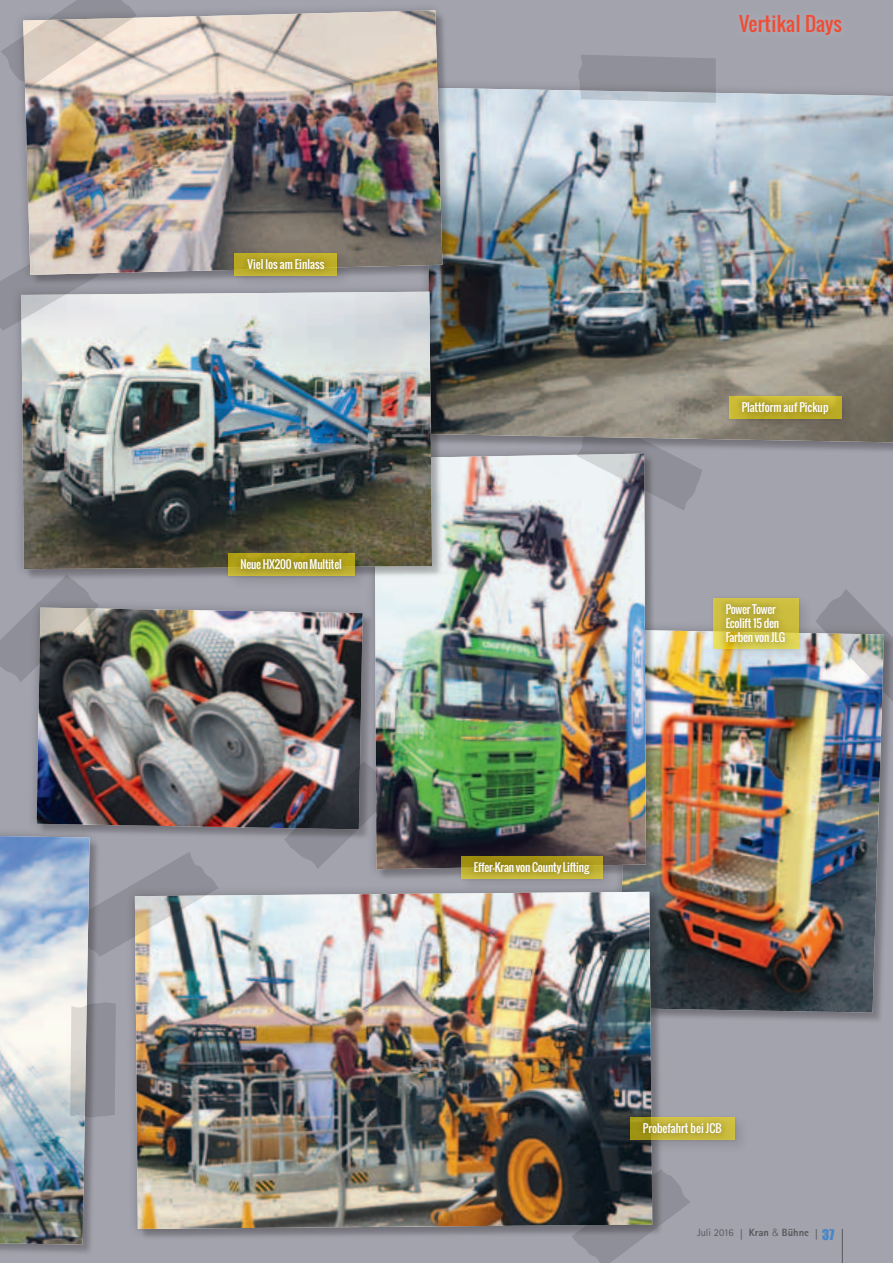
<style>
.page{position:relative;width:893px;height:1263px;background:#a3a3ae}
.page>*{position:absolute;margin:0;border:0;box-sizing:border-box;transform-origin:0 0}
.t1{font:19.5px "Oswald";letter-spacing:.01em;color:#ef4d35}
.t2{font:11.25px/14.4px "Oswald";letter-spacing:-.015em;color:#fff}
.t3{font:800 10.5px "Rotis Sans Serif";color:#57585a}
.s1{font-weight:400}
.s2{font-family:"Frutiger";font-weight:700;font-stretch:condensed;font-size:10.65px}
.s3{font-family:"Helvetica";font-weight:300}
.s4{font-family:"Impact";font-weight:400;font-size:13.5px;color:#4786c6}
</style>
<div class="page">
<svg style="left:33px;top:605px;width:331px;height:231px;fill:#9898a2"></svg>
<img style="left:37px;top:608px;width:326px;height:221px">
<img style="left:283px;top:760px;width:81px;height:109px">
<svg style="left:657px;top:627px;width:233px;height:394px"></svg>
<img style="left:619px;top:630px;width:265px;height:383px">
<div style="left:124px;top:881px;width:537px;height:357px;background:#231f20;opacity:.3"></div>
<img style="left:230px;top:892px;width:422px;height:337px">
<svg style="left:0;top:580px;width:104px;height:111px"></svg>
<img style="left:0;top:814px;width:230px;height:439px">
<hr style="left:842px;top:1229px;width:1px;height:34px;background:#57585a">
<div style="left:364px;top:443px;width:291px;height:435px;background:#231f20;opacity:.3"></div>
<img style="left:375px;top:456px;width:271px;height:413px">
<svg style="left:573px;top:456px;width:129px;height:59px;background:#adafb6"></svg>
<svg style="left:443px;top:85px;width:450px;height:371px;fill:#9a9aa5"></svg>
<img style="left:441px;top:88px;width:452px;height:354px">
<svg style="left:565px;top:1163px;width:125px;height:100px"></svg>
<div style="left:11px;top:281px;width:430px;height:297px;background:#231f20;opacity:.3"></div>
<img style="left:21px;top:292px;width:411px;height:277px">
<svg style="left:1px;top:274px;width:105px;height:62px;background:#c4c5c9"></svg>
<svg style="left:13px;top:8px;width:439px;height:276px"></svg>
<img style="left:23px;top:10px;width:419px;height:265px">
<svg style="left:578px;top:55px;width:138px;height:48px;background:#9b9da7"></svg>
<div style="left:232px;top:250px;width:119px;height:39px;background:#231f20;opacity:.2"></div>
<div style="left:231px;top:248px;width:110px;height:30px;background:#231f20;opacity:.2"></div>
<div style="left:235px;top:253px;width:102px;height:22px;background:linear-gradient(to bottom,#beac23,#c0b131)"></div>
<div style="left:239px;top:251px;width:92px;height:25px;background:#231f20;opacity:.4"></div>
<div style="left:627px;top:1114px;width:122px;height:40px;background:#231f20;opacity:.2"></div>
<div style="left:626px;top:1112px;width:113px;height:30px;background:#231f20;opacity:.2"></div>
<svg style="left:630px;top:1117px;width:105px;height:23px"></svg>
<div style="left:635px;top:1115px;width:93px;height:25px;background:#231f20;opacity:.4"></div>
<div style="left:726px;top:393px;width:130px;height:39px;background:#231f20;opacity:.2"></div>
<div style="left:725px;top:391px;width:120px;height:30px;background:#231f20;opacity:.2"></div>
<div style="left:729px;top:396px;width:113px;height:22px;background:linear-gradient(to bottom,#c8b730,#c0af29)"></div>
<div style="left:734px;top:394px;width:101px;height:26px;background:#231f20;opacity:.4"></div>
<div style="left:458px;top:853px;width:158px;height:39px;background:#231f20;opacity:.2"></div>
<div style="left:457px;top:851px;width:149px;height:29px;background:#231f20;opacity:.2"></div>
<svg style="left:461px;top:856px;width:141px;height:22px"></svg>
<div style="left:466px;top:854px;width:130px;height:27px;background:#231f20;opacity:.4"></div>
<div style="left:710px;top:595px;width:103px;height:67px;background:#231f20;opacity:.2"></div>
<div style="left:709px;top:593px;width:93px;height:58px;background:#231f20;opacity:.2"></div>
<svg style="left:713px;top:598px;width:86px;height:50px"></svg>
<div style="left:718px;top:596px;width:74px;height:53px;background:#231f20;opacity:.4"></div>
<div style="left:225px;top:551px;width:143px;height:39px;background:#231f20;opacity:.2"></div>
<div style="left:224px;top:548px;width:134px;height:30px;background:#231f20;opacity:.2"></div>
<svg style="left:228px;top:553px;width:127px;height:23px"></svg>
<div style="left:233px;top:551px;width:115px;height:25px;background:#231f20;opacity:.4"></div>
<hr style="left:0;top:223px;width:1px;height:320px;background:#231f20;opacity:.2">
<img style="left:813px;top:589px;width:80px;height:125px">
<svg style="left:1px;top:0;width:154px;height:94px"></svg>
<p class="t2" style="left:247px;top:256px;width:78px">Viel los am Einlass</p>
<p class="t2" style="left:240px;top:557px;width:103px">Neue HX200 von Multitel</p>
<h1 class="t1" style="left:739px;top:9px;width:104px">Vertikal Days</h1>
<p class="t2" style="left:474px;top:859px;width:117px">Effer-Kran von County Lifting</p>
<p class="t2" style="left:742px;top:400px;width:88px">Plattform auf Pickup</p>
<p class="t2" style="left:726px;top:601px;width:61px">Power Tower<br>Ecolift 15 den<br>Farben von JLG</p>
<p class="t2" style="left:643px;top:1121px;width:80px">Probefahrt bei JCB</p>
<p class="t3" style="left:697px;top:1226px;width:139px"><span class="s1">Juli 2016</span> <span class="s2">|</span> Kran <span class="s3">&amp;</span> Bühne <span class="s2">|</span> <span class="s4">37</span></p>
</div>
